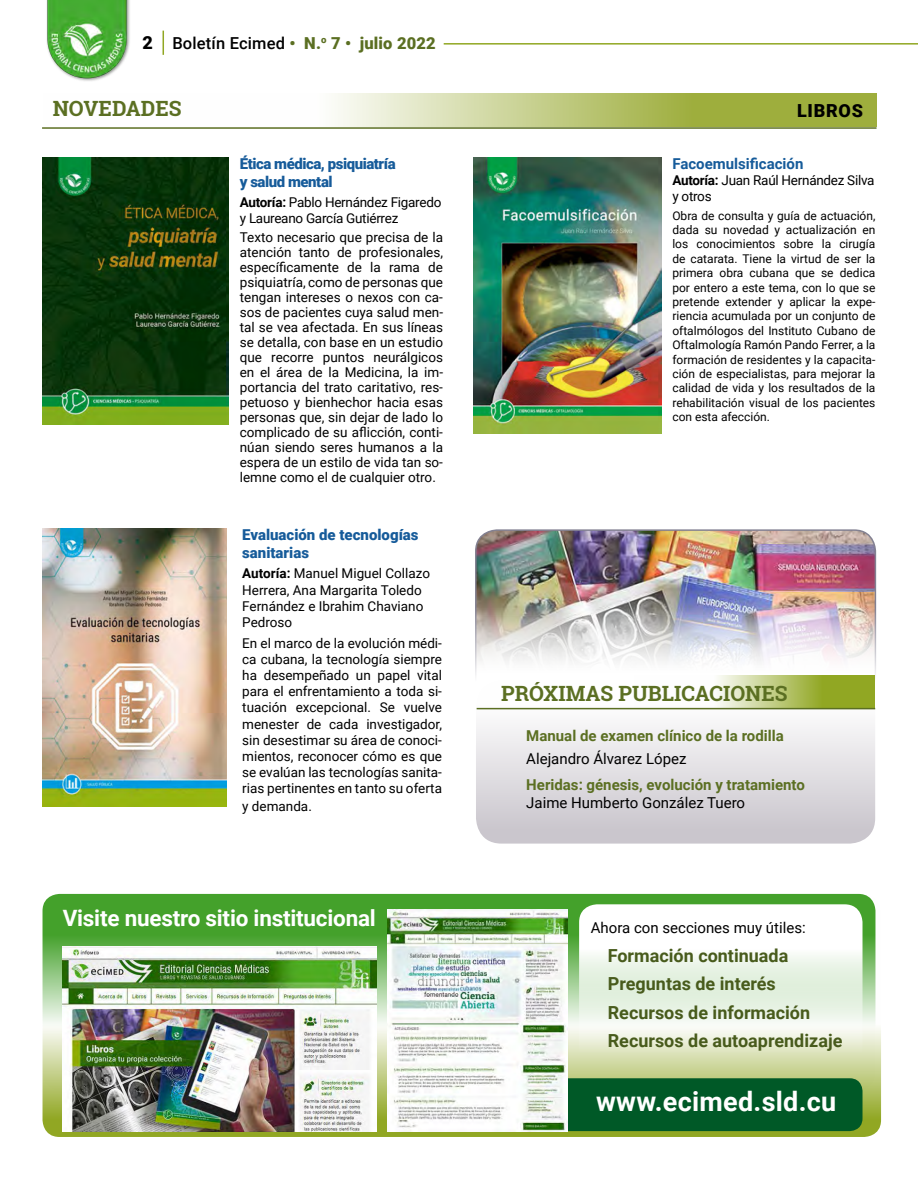
<style>
.page{position:relative;width:918px;height:1188px;background:#fff}
.page>*{position:absolute;margin:0;border:0;box-sizing:border-box;transform-origin:0 0}
.t1{font:700 27px "Roboto";letter-spacing:.01em;color:#fff}
.t2{font:700 22.5px "Roboto";letter-spacing:-.01em;color:#fff}
.t3{font:700 21px "Roboto Slab";color:#5b6f22}
.t4{font:700 18px/28.5px "Roboto";color:#485b1c}
.t5{font:900 18px "Roboto";letter-spacing:.04em;color:#000}
.t6{font:900 16.5px "Roboto";letter-spacing:.01em;color:#5b6f22}
.t7{font:15px "Roboto";color:#000}
.t8{font:700 15px "Roboto";color:#5b6f22}
.t9{font:900 15px/18px "Roboto";letter-spacing:-.015em;color:#165b9a}
.t10{font:700 15px "Roboto";color:#165b9a}
.t11{font:13.5px/15px "Roboto";color:#000;text-align:justify}
.t12{font:13.5px/16.2px "Roboto";letter-spacing:-.02em;color:#000}
.t13{font:12px/14.4px "Roboto";color:#000;text-align:justify}
.s1{font-weight:500;color:#000}
.s2{font-weight:700}
</style>
<div class="page">
<hr style="left:444px;top:43px;width:474px;height:2px;background:#91a723">
<img style="left:46px;top:0;width:84px;height:81px">
<svg style="left:163px;top:31px;width:1px;height:24px"></svg>
<img style="left:42px;top:157px;width:187px;height:267px">
<img style="left:42px;top:529px;width:185px;height:277px">
<img style="left:474px;top:157px;width:187px;height:276px">
<img style="left:477px;top:532px;width:396px;height:130px">
<div style="left:475px;top:529px;width:401px;height:243px;border:2px solid #7b798b;border-radius:21px"></div>
<div style="left:476px;top:680px;width:399px;height:164px;background:linear-gradient(to bottom,#fff,#c7c3ca);border-radius:26px"></div>
<svg style="left:634px;top:675px;width:241px;height:33px"></svg>
<hr style="left:477px;top:708px;width:398px;height:1px;background:#5b6f22">
<svg style="left:335px;top:94px;width:542px;height:33px;background:#bcc779"></svg>
<hr style="left:42px;top:127px;width:835px;height:2px;background:#5b6f22">
<svg style="left:43px;top:894px;width:838px;height:243px;background:#a3b54e"></svg>
<svg style="left:43px;top:894px;width:832px;height:197px;background:#6ab150"></svg>
<div style="left:493px;top:1078px;width:370px;height:53px;background:#005927;border-radius:13px"></div>
<img style="left:63px;top:946px;width:314px;height:185px">
<img style="left:388px;top:909px;width:180px;height:222px">
<svg style="left:579px;top:904px;width:284px;height:164px"></svg>
<h3 class="t5" style="left:142px;top:30px;width:12px">2</h3>
<p class="t6" style="left:172px;top:31px;width:265px"><span class="s1">Boletín Ecimed</span> • N.<sup>o</sup> 7 • julio 2022</p>
<h3 class="t3" style="left:53px;top:94px;width:130px">NOVEDADES</h3>
<h3 class="t5" style="left:797px;top:98px;width:67px">LIBROS</h3>
<p class="t9" style="left:240px;top:154px;width:157px">Ética médica, psiquiatría y salud mental</p>
<p class="t12" style="left:240px;top:194px;width:203px"><span class="s2">Autoría:</span> Pablo Hernández Figaredo y Laureano García Gutiérrez</p>
<p class="t11" style="left:240px;top:230px;width:205px">Texto necesario que precisa de la atención tanto de profesionales, específicamente de la rama de psiquiatría, como de personas que tengan intereses o nexos con ca&shy;sos de pacientes cuya salud men&shy;tal se vea afectada. En sus líneas se detalla, con base en un estudio que recorre puntos neurálgicos en el área de la Medicina, la im&shy;portancia del trato caritativo, res&shy;petuoso y bienhechor hacia esas personas que, sin dejar de lado lo complicado de su aflicción, conti&shy;núan siendo seres humanos a la espera de un estilo de vida tan so&shy;lemne como el de cualquier otro.</p>
<p class="t9" style="left:242px;top:525px;width:178px">Evaluación de tecnologías sanitarias</p>
<p class="t11" style="left:242px;top:565px;width:189px;line-height:16.2px;text-align:left"><span class="s2">Autoría:</span> Manuel Miguel Collazo<br>Herrera, Ana Margarita Toledo<br>Fernández e Ibrahim Chaviano<br>Pedroso</p>
<p class="t11" style="left:242px;top:634px;width:201px;line-height:16.4px">En el marco de la evolución médi&shy;ca cubana, la tecnología siempre ha desempeñado un papel vital para el enfrentamiento a toda si&shy;tuación excepcional. Se vuelve menester de cada investigador, sin desestimar su área de conoci&shy;mientos, reconocer cómo es que se evalúan las tecnologías sanita&shy;rias pertinentes en tanto su oferta y demanda.</p>
<h2 class="t2" style="left:63px;top:902px;width:315px">Visite nuestro sitio institucional</h2>
<p class="t10" style="left:672px;top:153px;width:133px">Facoemulsificación</p>
<p class="t12" style="left:672px;top:171px;width:204px"><span class="s2">Autoría:</span> Juan Raúl Hernández Silva y otros</p>
<p class="t13" style="left:672px;top:208px;width:205px">Obra de consulta y guía de actuación, dada su novedad y actualización en los conocimientos sobre la cirugía de catarata. Tiene la virtud de ser la primera obra cubana que se dedica por entero a este tema, con lo que se pretende extender y aplicar la expe&shy;riencia acumulada por un conjunto de oftalmólogos del Instituto Cubano de Oftalmología Ramón Pando Ferrer, a la formación de residentes y la capacita&shy;ción de especialistas, para mejorar la calidad de vida y los resultados de la rehabilitación visual de los pacientes con esta afección.</p>
<h3 class="t3" style="left:501px;top:679px;width:288px">PRÓXIMAS PUBLICACIONES</h3>
<p class="t8" style="left:526px;top:726px;width:259px">Manual de examen clínico de la rodilla</p>
<p class="t7" style="left:526px;top:748px;width:162px">Alejandro Álvarez López</p>
<p class="t8" style="left:526px;top:774px;width:280px">Heridas: génesis, evolución y tratamiento</p>
<p class="t7" style="left:526px;top:792px;width:220px">Jaime Humberto González Tuero</p>
<p class="t7" style="left:591px;top:917px;width:216px">Ahora con secciones muy útiles:</p>
<h3 class="t4" style="left:608px;top:940px;width:236px">Formación continuada<br>Preguntas de interés<br>Recursos de información<br>Recursos de autoaprendizaje</h3>
<h1 class="t1" style="left:596px;top:1083px;width:242px">www.ecimed.sld.cu</h1>
</div>
